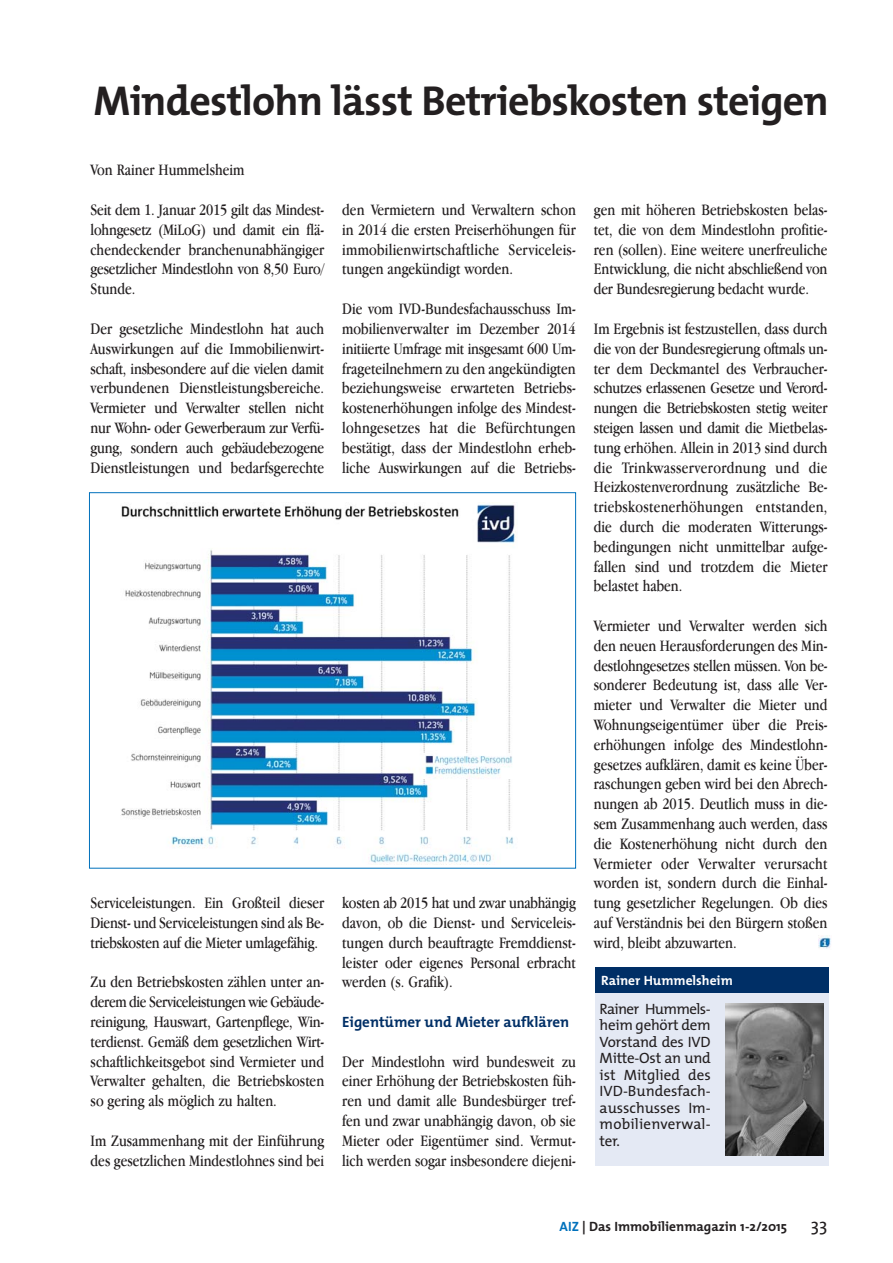
<style>
.page{position:relative;width:893px;height:1263px;background:#fff}
.page>*{position:absolute;margin:0;border:0;box-sizing:border-box;transform-origin:0 0}
.t1{font:700 42px "The Mix";letter-spacing:-.02em;color:#231f20}
.t2{font:18px "The Mix";color:#231f20}
.t3{font:16.5px/19.8px "Apple Garamond";color:#231f20;text-align:justify}
.t4{font:15px/16.5px "The Mix";color:#231f20;text-align:justify}
.t5{font:700 15px "The Mix";color:#002f66}
.t6{font:700 13.5px "The Mix";color:#231f20}
.t7{font:700 13.5px "The Mix";color:#fff}
.s1{color:#0071bc}
</style>
<div class="page">
<img style="left:818px;top:935px;width:13px;height:14px">
<div style="left:595px;top:993px;width:234px;height:172px;background:#e4e9f4"></div>
<div style="left:595px;top:967px;width:234px;height:26px;background:#002f66"></div>
<img style="left:726px;top:1003px;width:97px;height:152px">
<img style="left:121px;top:504px;width:395px;height:360px">
<h1 class="t1" style="left:94px;top:81px;width:737px">Mindestlohn lässt Betriebskosten steigen</h1>
<p class="t3" style="left:91px;top:161px;width:155px">Von Rainer Hummelsheim</p>
<p class="t3" style="left:91px;top:201px;width:235px">Seit dem 1. Januar 2015 gilt das Mindest&shy;lohngesetz (MiLoG) und damit ein flä&shy;chendeckender branchenunabhängiger gesetzlicher Mindestlohn von 8,50 Euro/ Stunde.</p>
<p class="t3" style="left:91px;top:320px;width:235px">Der gesetzliche Mindestlohn hat auch Auswirkungen auf die Immobilienwirt&shy;schaft, insbesondere auf die vielen damit verbundenen Dienstleistungsbereiche.<br>Vermieter und Verwalter stellen nicht nur Wohn- oder Gewerberaum zur Verfü&shy;gung, sondern auch gebäudebezogene Dienstleistungen und bedarfsgerechte</p>
<p class="t3" style="left:342px;top:201px;width:235px">den Vermietern und Verwaltern schon in 2014 die ersten Preiserhöhungen für immobilienwirtschaftliche Serviceleis&shy;tungen angekündigt worden.</p>
<p class="t3" style="left:342px;top:300px;width:235px">Die vom IVD-Bundesfachausschuss Im&shy;mobilienverwalter im Dezember 2014 initiierte Umfrage mit insgesamt 600 Um&shy;frageteilnehmern zu den angekündigten beziehungsweise erwarteten Betriebs&shy;kostenerhöhungen infolge des Mindest&shy;lohngesetzes hat die Befürchtungen bestätigt, dass der Mindestlohn erheb&shy;liche Auswirkungen auf die Betriebs-</p>
<p class="t3" style="left:91px;top:894px;width:235px">Serviceleistungen. Ein Großteil dieser Dienst- und Serviceleistungen sind als Be&shy;triebskosten auf die Mieter umlagefähig.</p>
<p class="t3" style="left:91px;top:973px;width:235px">Zu den Betriebskosten zählen unter an&shy;derem die Serviceleistungen wie Gebäude&shy;reinigung, Hauswart, Gartenpflege, Win&shy;terdienst. Gemäß dem gesetzlichen Wirt&shy;schaftlichkeitsgebot sind Vermieter und Verwalter gehalten, die Betriebskosten so gering als möglich zu halten.</p>
<p class="t3" style="left:91px;top:1132px;width:235px">Im Zusammenhang mit der Einführung des gesetzlichen Mindestlohnes sind bei</p>
<p class="t3" style="left:342px;top:894px;width:235px">kosten ab 2015 hat und zwar unabhängig davon, ob die Dienst- und Serviceleis&shy;tungen durch beauftragte Fremddienst&shy;leister oder eigenes Personal erbracht werden (s. Grafik).</p>
<p class="t5" style="left:342px;top:1014px;width:228px">Eigentümer und Mieter aufklären</p>
<p class="t3" style="left:342px;top:1053px;width:235px">Der Mindestlohn wird bundesweit zu einer Erhöhung der Betriebskosten füh&shy;ren und damit alle Bundesbürger tref&shy;fen und zwar unabhängig davon, ob sie Mieter oder Eigentümer sind. Vermut&shy;lich werden sogar insbesondere diejeni-</p>
<p class="t3" style="left:594px;top:201px;width:235px">gen mit höheren Betriebskosten belas&shy;tet, die von dem Mindestlohn profitie&shy;ren (sollen). Eine weitere unerfreuliche Entwicklung, die nicht abschließend von der Bundesregierung bedacht wurde.</p>
<p class="t3" style="left:594px;top:320px;width:235px">Im Ergebnis ist festzustellen, dass durch die von der Bundesregierung oftmals un&shy;ter dem Deckmantel des Verbraucher&shy;schutzes erlassenen Gesetze und Verord&shy;nungen die Betriebskosten stetig weiter steigen lassen und damit die Mietbelas&shy;tung erhöhen. Allein in 2013 sind durch die Trinkwasserverordnung und die Heizkostenverordnung zusätzliche Be&shy;triebskostenerhöhungen entstanden, die durch die moderaten Witterungs&shy;bedingungen nicht unmittelbar aufge&shy;fallen sind und trotzdem die Mieter belastet haben.</p>
<p class="t3" style="left:594px;top:617px;width:235px">Vermieter und Verwalter werden sich den neuen Herausforderungen des Min&shy;destlohngesetzes stellen müssen. Von be&shy;sonderer Bedeutung ist, dass alle Ver&shy;mieter und Verwalter die Mieter und Wohnungseigentümer über die Preis&shy;erhöhungen infolge des Mindestlohn&shy;gesetzes aufklären, damit es keine Über&shy;raschungen geben wird bei den Abrech&shy;nungen ab 2015. Deutlich muss in die&shy;sem Zusammenhang auch werden, dass die Kostenerhöhung nicht durch den Vermieter oder Verwalter verursacht worden ist, sondern durch die Einhal&shy;tung gesetzlicher Regelungen. Ob dies auf Verständnis bei den Bürgern stoßen wird, bleibt abzuwarten.</p>
<p class="t7" style="left:601px;top:974px;width:133px">Rainer Hummelsheim</p>
<p class="t4" style="left:600px;top:1001px;width:113px">Rainer Hummels&shy;heim gehört dem Vorstand des IVD Mitte-Ost an und ist Mitglied des IVD-Bundesfach&shy;ausschusses Im&shy;mobilienverwal&shy;ter.</p>
<p class="t6" style="left:560px;top:1220px;width:229px"><span class="s1">AIZ</span> | Das Immobilienmagazin 1-2/2015</p>
<p class="t2" style="left:811px;top:1216px;width:18px">33</p>
</div>
